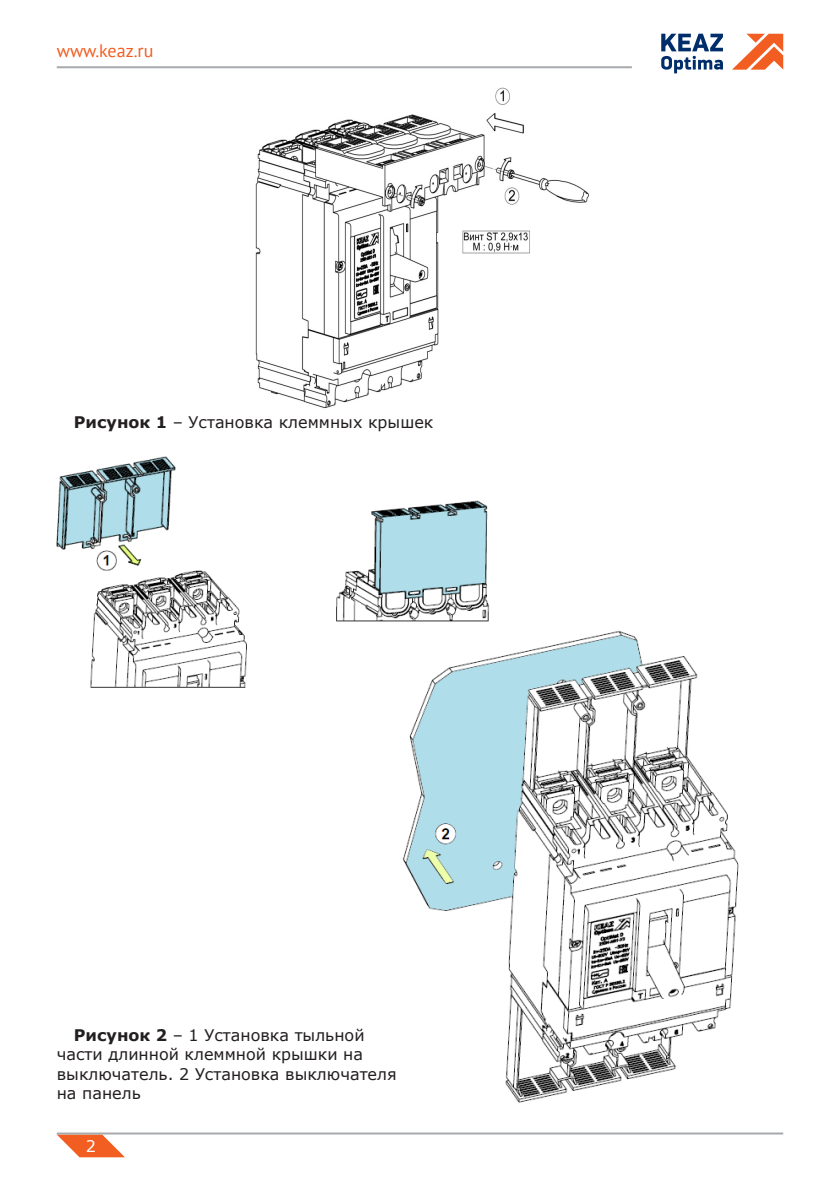
<style>
.page{position:relative;width:840px;height:1191px;background:#fff}
.page>*{position:absolute;margin:0;border:0;box-sizing:border-box;transform-origin:0 0}
.t1{font:18px "PT Sans";color:#f25d21}
.t2{font:16px/19.2px "Verdana";color:#231f20}
.t3{font:16px "Verdana";color:#fff}
.s1{font-weight:700}
</style>
<div class="page">
<hr style="left:57px;top:66px;width:574px;height:2px;background:#a8a9ad">
<svg style="left:732px;top:34px;width:50px;height:36px"></svg>
<svg style="left:661px;top:34px;width:61px;height:39px"></svg>
<svg style="left:57px;top:1134px;width:68px;height:23px"></svg>
<hr style="left:57px;top:1132px;width:725px;height:2px;background:#a8a9ad">
<img style="left:255px;top:87px;width:334px;height:322px">
<img style="left:57px;top:456px;width:433px;height:232px">
<img style="left:403px;top:627px;width:336px;height:476px">
<p class="t1" style="left:57px;top:39px;width:98px">www.keaz.ru</p>
<p class="t2" style="left:74px;top:412px;width:361px"><span class="s1">Рисунок 1</span> – Установка клеммных крышек</p>
<p class="t2" style="left:57px;top:1025px;width:341px;text-indent:17px"><span class="s1">Рисунок 2</span> – 1 Установка тыльной части длинной клеммной крышки на выключатель. 2 Установка выключателя на панель</p>
<p class="t3" style="left:86px;top:1135px;width:12px">2</p>
</div>
